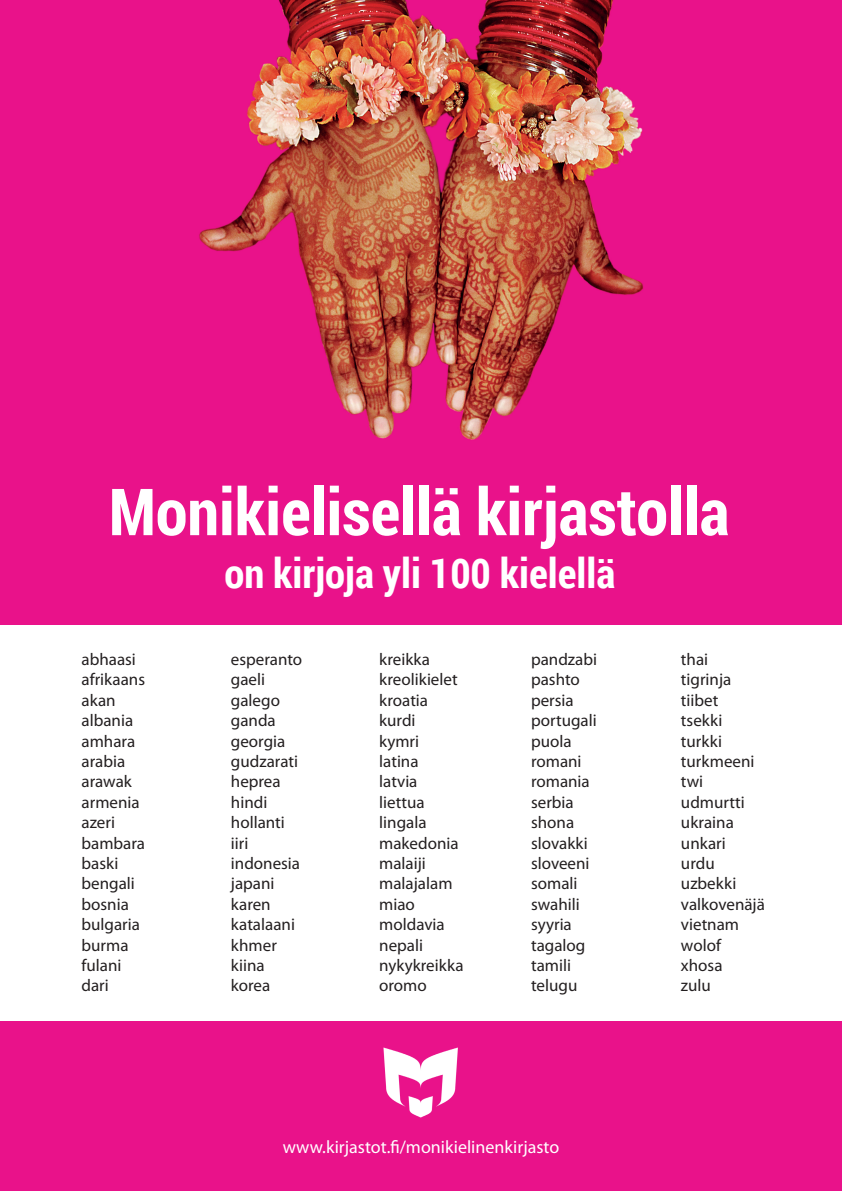
<style>
.page{position:relative;width:842px;height:1191px;background:#e9128a}
.page>*{position:absolute;margin:0;border:0;box-sizing:border-box;transform-origin:0 0}
.t1{font:700 65px "Roboto Condensed";color:#fff}
.t2{font:700 41px "Roboto Condensed";color:#fff}
.t3{font:18px "Myriad Pro";color:#fff}
.t4{font:17px/20.4px "Myriad Pro";color:#231f20}
</style>
<div class="page">
<div style="left:0;top:625px;width:842px;height:395px;background:#fff"></div>
<img style="left:84px;top:0;width:684px;height:623px">
<img style="left:378px;top:1034px;width:87px;height:86px">
<h1 class="t1" style="left:109px;top:466px;width:622px">Monikielisellä kirjastolla</h1>
<h2 class="t2" style="left:224px;top:544px;width:392px">on kirjoja yli 100 kielellä</h2>
<p class="t4" style="left:82px;top:649px;width:65px">abhaasi afrikaans akan albania amhara arabia arawak armenia azeri bambara baski bengali bosnia bulgaria burma fulani dari</p>
<p class="t4" style="left:231px;top:649px;width:73px">esperanto gaeli galego ganda georgia gudzarati heprea hindi hollanti iiri indonesia japani karen katalaani khmer kiina korea</p>
<p class="t4" style="left:379px;top:649px;width:86px">kreikka kreolikielet kroatia kurdi<br>kymri<br>latina<br>latvia liettua lingala makedonia malaiji malajalam miao moldavia nepali nykykreikka oromo</p>
<p class="t4" style="left:531px;top:649px;width:68px">pandzabi pashto persia portugali puola romani romania serbia shona slovakki sloveeni somali swahili syyria tagalog tamili telugu</p>
<p class="t4" style="left:681px;top:649px;width:85px">thai<br>tigrinja tiibet<br>tsekki turkki turkmeeni twi udmurtti ukraina unkari<br>urdu uzbekki valkovenäjä vietnam wolof xhosa<br>zulu</p>
<p class="t3" style="left:283px;top:1135px;width:278px">www.kirjastot.fi/monikielinenkirjasto</p>
</div>
